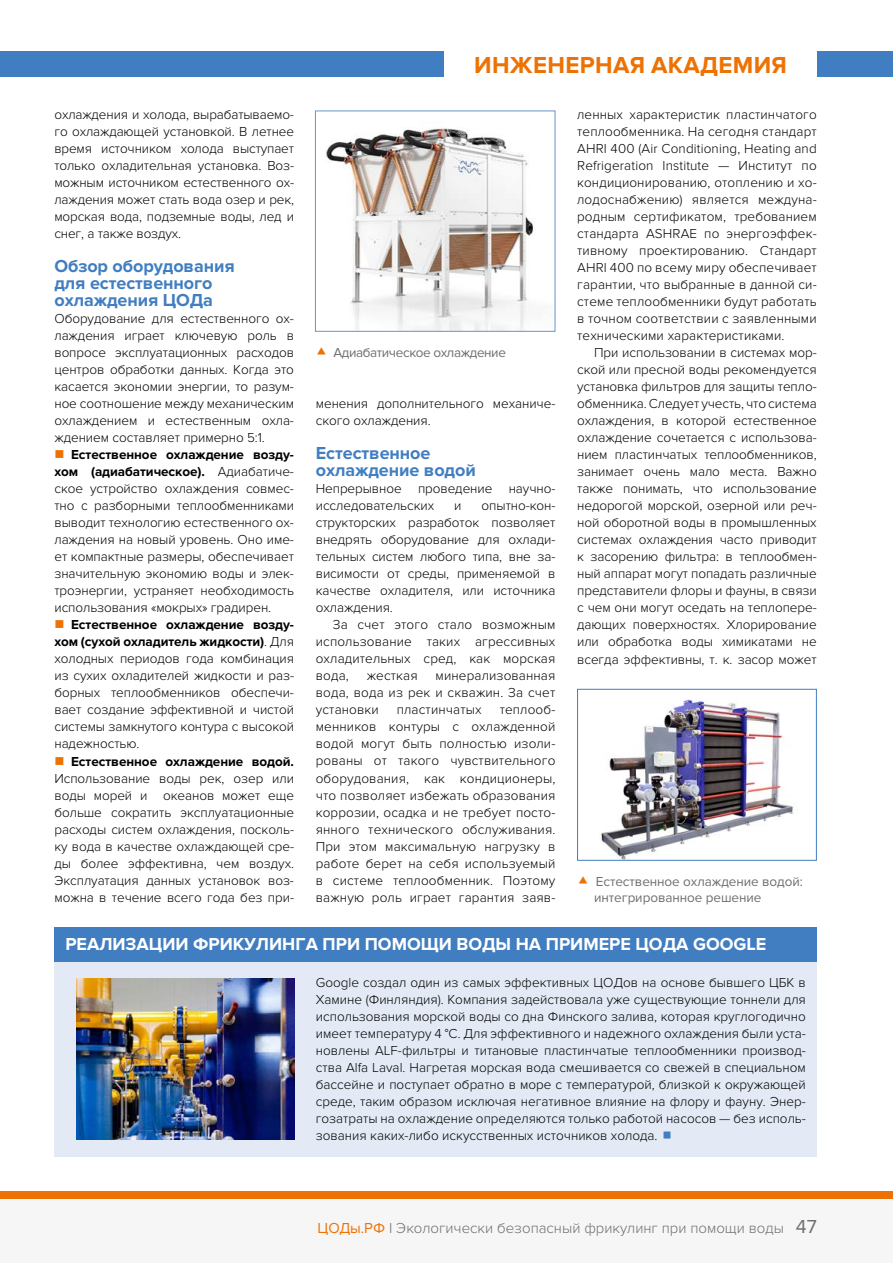
<style>
.page{position:relative;width:893px;height:1263px;background:#fff}
.page>*{position:absolute;margin:0;border:0;box-sizing:border-box;transform-origin:0 0}
.t1{font:700 24px "Proxima Nova";letter-spacing:.015em;color:#ee7203}
.t2{font:19.5px "Proxima Nova";color:#706f6f}
.t3{font:700 18px/17px "Proxima Nova";letter-spacing:-.005em;color:#417ec1}
.t4{font:700 18px "Proxima Nova";color:#fff}
.t5{font:300 15px "Proxima Nova";color:#706f6f}
.t6{font:300 13.5px/17px "Proxima Nova";letter-spacing:-.005em;color:#000;text-align:justify}
.t7{font:13.5px/15.3px "Proxima Nova";letter-spacing:-.005em;color:#706f6f}
.t8{font:13.5px "Proxima Nova";letter-spacing:-.03em;color:#706f6f}
.s1{color:#ee7203}
.s2{font-weight:700}
.s3{font-weight:400;color:#ee7203}
</style>
<div class="page">
<div style="left:0;top:1196px;width:893px;height:67px;background:#f6f6f6"></div>
<div style="left:0;top:1191px;width:893px;height:7px;background:#ee7203"></div>
<img style="left:326px;top:127px;width:207px;height:203px">
<div style="left:315px;top:111px;width:240px;height:221px;border:1px solid #6993cd"></div>
<img style="left:601px;top:699px;width:193px;height:160px">
<div style="left:577px;top:689px;width:240px;height:172px;border:1px solid #417ec1"></div>
<div style="left:54px;top:927px;width:763px;height:230px;background:#e3eaf5"></div>
<div style="left:54px;top:927px;width:763px;height:34px;background:#417ec1"></div>
<img style="left:76px;top:978px;width:218px;height:162px">
<div style="left:0;top:51px;width:893px;height:25px;background:#417ec1"></div>
<div style="left:444px;top:43px;width:373px;height:42px;background:#fff"></div>
<p class="t6" style="left:54px;top:106px;width:241px">охлаждения и холода, вырабатываемо&shy;го охлаждающей установкой. В летнее время источником холода выступает только охладительная установка. Воз&shy;можным источником естественного ох&shy;лаждения может стать вода озер и рек, морская вода, подземные воды, лед и снег, а также воздух.</p>
<h3 class="t3" style="left:54px;top:258px;width:182px">Обзор оборудования для естественного охлаждения ЦОДа</h3>
<p class="t6" style="left:54px;top:310px;width:241px">Оборудование для естественного ох&shy;лаждения играет ключевую роль в вопросе эксплуатационных расходов центров обработки данных. Когда это касается экономии энергии, то разум&shy;ное соотношение между механическим охлаждением и естественным охла&shy;ждением составляет примерно 5:1.</p>
<p class="t6" style="left:54px;top:446px;width:241px"><span class="s1">■</span> <span class="s2">Естественное охлаждение возду&shy;хом (адиабатическое).</span> Адиабатиче&shy;ское устройство охлаждения совмес&shy;тно с разборными теплообменниками выводит технологию естественного ох&shy;лаждения на новый уровень. Оно име&shy;ет компактные размеры, обеспечивает значительную экономию воды и элек&shy;троэнергии, устраняет необходимость использования «мокрых» градирен.</p>
<p class="t6" style="left:54px;top:617px;width:241px"><span class="s1">■</span> <span class="s2">Естественное охлаждение возду&shy;хом (сухой охладитель жидкости)</span>. Для холодных периодов года комбинация из сухих охладителей жидкости и раз&shy;борных теплообменников обеспечи&shy;вает создание эффективной и чистой системы замкнутого контура с высокой надежностью.</p>
<p class="t6" style="left:54px;top:753px;width:241px"><span class="s1">■</span> <span class="s2">Естественное охлаждение водой.<br></span>Использование воды рек, озер или воды морей и океанов может еще больше сократить эксплуатационные расходы систем охлаждения, посколь&shy;ку вода в качестве охлаждающей сре&shy;ды более эффективна, чем воздух.<br>Эксплуатация данных установок воз&shy;можна в течение всего года без при-</p>
<h1 class="t1" style="left:474px;top:51px;width:314px">ИНЖЕНЕРНАЯ АКАДЕМИЯ</h1>
<p class="t8" style="left:333px;top:345px;width:174px">Адиабатическое охлаждение</p>
<p class="t6" style="left:316px;top:395px;width:241px">менения дополнительного механиче&shy;ского охлаждения.</p>
<h3 class="t3" style="left:316px;top:445px;width:161px">Естественное охлаждение водой</h3>
<p class="t6" style="left:316px;top:480px;width:241px">Непрерывное проведение научно&shy;исследовательских</p>
<p class="t6" style="left:316px;top:497px;width:241px;text-indent:166px">опытно-кон&shy;структорских разработок позволяет внедрять оборудование для охлади&shy;тельных систем любого типа, вне за&shy;висимости от среды, применяемой в качестве охладителя, или источника охлаждения.</p>
<p class="t6" style="left:316px;top:617px;width:241px;text-indent:17px">За счет этого стало возможным использование таких агрессивных охладительных сред, как морская вода,</p>
<p class="t6" style="left:454px;top:497px;width:9px">и</p>
<p class="t6" style="left:316px;top:668px;width:241px;text-indent:120px">минерализованная вода, вода из рек и скважин. За счет установки</p>
<p class="t6" style="left:367px;top:668px;width:52px">жесткая</p>
<p class="t6" style="left:316px;top:702px;width:241px;text-indent:184px">теплооб&shy;менников контуры с охлажденной водой могут быть полностью изоли&shy;рованы от такого чувствительного оборудования, как кондиционеры, что позволяет избежать образования коррозии, осадка и не требует посто&shy;янного технического обслуживания.<br>При этом максимальную нагрузку в работе берет на себя используемый в системе теплообменник. Поэтому важную роль играет гарантия заяв-</p>
<p class="t6" style="left:397px;top:702px;width:86px">пластинчатых</p>
<p class="t6" style="left:577px;top:106px;width:241px">ленных характеристик пластинчатого теплообменника. На сегодня стандарт AHRI 400 (Air Conditioning, Heating and Refrigeration Institute — Институт по кондиционированию, отоплению и хо&shy;лодоснабжению) является междуна&shy;родным сертификатом, требованием стандарта ASHRAE по энергоэффек&shy;тивному проектированию. Стандарт AHRI 400 по всему миру обеспечивает гарантии, что выбранные в данной си&shy;стеме теплообменники будут работать в точном соответствии с заявленными техническими характеристиками.</p>
<p class="t6" style="left:577px;top:344px;width:241px;text-indent:17px">При использовании в системах мор&shy;ской или пресной воды рекомендуется установка фильтров для защиты тепло&shy;обменника. Следует учесть, что система охлаждения, в которой естественное охлаждение сочетается с использова&shy;нием пластинчатых теплообменников, занимает очень мало места. Важно также понимать, что использование недорогой морской, озерной или реч&shy;ной оборотной воды в промышленных системах охлаждения часто приводит к засорению фильтра: в теплообмен&shy;ный аппарат могут попадать различные представители флоры и фауны, в связи с чем они могут оседать на теплопере&shy;дающих поверхностях. Хлорирование или обработка воды химикатами не всегда эффективны, т. к. засор может</p>
<p class="t7" style="left:594px;top:874px;width:210px">Естественное охлаждение водой: интегрированное решение</p>
<h3 class="t4" style="left:65px;top:933px;width:703px">РЕАЛИЗАЦИИ ФРИКУЛИНГА ПРИ ПОМОЩИ ВОДЫ НА ПРИМЕРЕ ЦОДА GOOGLE</h3>
<p class="t6" style="left:316px;top:974px;width:492px">Google создал один из самых эффективных ЦОДов на основе бывшего ЦБК в Хамине (Финляндия). Компания задействовала уже существующие тоннели для использования морской воды со дна Финского залива, которая круглогодично имеет температуру 4 °C. Для эффективного и надежного охлаждения были уста&shy;новлены ALF-фильтры и титановые пластинчатые теплообменники производ&shy;ства Alfa Laval. Нагретая морская вода смешивается со свежей в специальном бассейне и поступает обратно в море с температурой, близкой к окружающей среде, таким образом исключая негативное влияние на флору и фауну. Энер&shy;гозатраты на охлаждение определяются только работой насосов — без исполь&shy;зования каких-либо искусственных источников холода.</p>
<p class="t5" style="left:318px;top:1219px;width:468px"><span class="s3">ЦОДы.РФ</span> I Экологически безопасный фрикулинг при помощи воды</p>
<h2 class="t2" style="left:796px;top:1215px;width:22px">47</h2>
</div>
